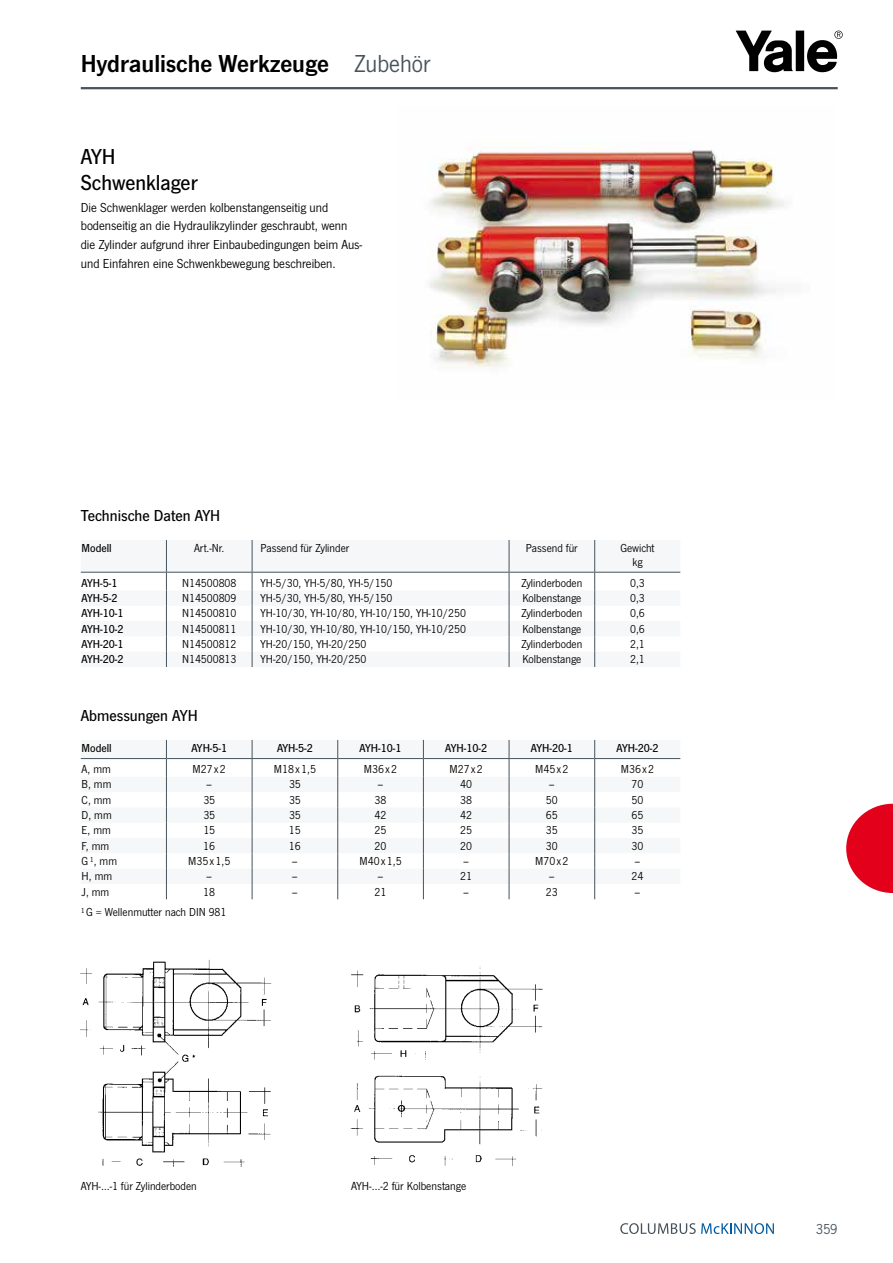
<style>
.page{position:relative;width:893px;height:1263px;background:#fff}
.page>*{position:absolute;margin:0;border:0;box-sizing:border-box;transform-origin:0 0}
.t1{font:25.5px "News Got Dem";color:#000}
.t2{font:500 22.5px/26.1px "News Got";color:#000}
.t3{font:500 16.5px "News Got";color:#000}
.t4{font:15px "News Got";color:#46535b}
.t5{font:13.5px/18.6px "News Got";color:#000}
.t6{font:12.15px "News Got";color:#000}
.t7{font:12px/13.5px "News Got";color:#000;text-align:center}
.t8{font:500 12px "News Got";color:#000}
.s1{font-family:"News Got";color:#46535b}
</style>
<div class="page">
<img style="left:429px;top:149px;width:356px;height:218px">
<svg style="left:736px;top:31px;width:107px;height:41px"></svg>
<hr style="left:81px;top:87px;width:757px;height:2px;background:#46535b">
<svg style="left:620px;top:1223px;width:154px;height:11px"></svg>
<svg style="left:81px;top:540px;width:599px;height:127px"></svg>
<svg style="left:81px;top:740px;width:599px;height:159px"></svg>
<img style="left:80px;top:959px;width:192px;height:208px">
<img style="left:350px;top:966px;width:193px;height:200px">
<svg style="left:846px;top:804px;width:47px;height:89px"></svg>
<h1 class="t1" style="left:81px;top:49px;width:351px">Hydraulische Werkzeuge <span class="s1">Zubehör</span></h1>
<h2 class="t2" style="left:81px;top:144px;width:118px">AYH<br>Schwenklager</h2>
<p class="t5" style="left:81px;top:198px;width:283px">Die Schwenklager werden kolbenstangenseitig und bodenseitig an die Hydraulikzylinder geschraubt, wenn die Zylinder aufgrund ihrer Einbaubedingungen beim Aus&shy;und Einfahren eine Schwenkbewegung beschreiben.</p>
<h3 class="t3" style="left:81px;top:507px;width:141px">Technische Daten AYH</h3>
<p class="t8" style="left:82px;top:542px;width:32px">Modell</p>
<p class="t7" style="left:194px;top:542px;width:32px">Art.-Nr.</p>
<p class="t7" style="left:261px;top:542px;width:90px">Passend für Zylinder</p>
<p class="t7" style="left:526px;top:542px;width:53px">Passend für</p>
<p class="t7" style="left:620px;top:542px;width:36px">Gewicht kg</p>
<p class="t8" style="left:82px;top:576px;width:37px">AYH-5-1</p>
<p class="t7" style="left:182px;top:576px;width:56px">N14500808</p>
<p class="t7" style="left:261px;top:576px;width:133px">YH-5/30, YH-5/80, YH-5/150</p>
<p class="t7" style="left:521px;top:576px;width:62px">Zylinderboden</p>
<p class="t7" style="left:630px;top:576px;width:16px">0,3</p>
<p class="t8" style="left:82px;top:591px;width:37px">AYH-5-2</p>
<p class="t7" style="left:182px;top:591px;width:56px">N14500809</p>
<p class="t7" style="left:261px;top:591px;width:133px">YH-5/30, YH-5/80, YH-5/150</p>
<p class="t7" style="left:522px;top:591px;width:60px">Kolbenstange</p>
<p class="t7" style="left:630px;top:591px;width:16px">0,3</p>
<p class="t8" style="left:82px;top:607px;width:43px">AYH-10-1</p>
<p class="t7" style="left:182px;top:607px;width:56px">N14500810</p>
<p class="t7" style="left:261px;top:607px;width:207px">YH-10/30, YH-10/80, YH-10/150, YH-10/250</p>
<p class="t7" style="left:521px;top:607px;width:62px">Zylinderboden</p>
<p class="t7" style="left:630px;top:607px;width:16px">0,6</p>
<p class="t8" style="left:82px;top:622px;width:43px">AYH-10-2</p>
<p class="t7" style="left:182px;top:622px;width:56px">N14500811</p>
<p class="t7" style="left:261px;top:622px;width:207px">YH-10/30, YH-10/80, YH-10/150, YH-10/250</p>
<p class="t7" style="left:522px;top:622px;width:60px">Kolbenstange</p>
<p class="t7" style="left:630px;top:622px;width:16px">0,6</p>
<p class="t8" style="left:82px;top:637px;width:43px">AYH-20-1</p>
<p class="t7" style="left:182px;top:637px;width:56px">N14500812</p>
<p class="t7" style="left:261px;top:637px;width:107px">YH-20/150, YH-20/250</p>
<p class="t7" style="left:521px;top:637px;width:62px">Zylinderboden</p>
<p class="t7" style="left:630px;top:637px;width:16px">2,1</p>
<p class="t8" style="left:82px;top:653px;width:43px">AYH-20-2</p>
<p class="t7" style="left:182px;top:653px;width:56px">N14500813</p>
<p class="t7" style="left:261px;top:653px;width:107px">YH-20/150, YH-20/250</p>
<p class="t7" style="left:522px;top:653px;width:60px">Kolbenstange</p>
<p class="t7" style="left:630px;top:653px;width:16px">2,1</p>
<h3 class="t3" style="left:81px;top:706px;width:118px">Abmessungen AYH</h3>
<p class="t8" style="left:82px;top:741px;width:32px">Modell</p>
<p class="t8" style="left:191px;top:741px;width:37px">AYH-5-1</p>
<p class="t8" style="left:277px;top:741px;width:37px">AYH-5-2</p>
<p class="t8" style="left:360px;top:741px;width:43px">AYH-10-1</p>
<p class="t8" style="left:445px;top:741px;width:43px">AYH-10-2</p>
<p class="t8" style="left:531px;top:741px;width:43px">AYH-20-1</p>
<p class="t8" style="left:617px;top:741px;width:43px">AYH-20-2</p>
<p class="t7" style="left:82px;top:763px;width:31px">A, mm</p>
<p class="t7" style="left:193px;top:763px;width:35px">M27x2</p>
<p class="t7" style="left:274px;top:763px;width:44px">M18 x 1,5</p>
<p class="t7" style="left:364px;top:763px;width:35px">M36x2</p>
<p class="t7" style="left:450px;top:763px;width:35px">M27x2</p>
<p class="t7" style="left:535px;top:763px;width:35px">M45x2</p>
<p class="t7" style="left:621px;top:763px;width:35px">M36x2</p>
<p class="t7" style="left:82px;top:778px;width:31px">B, mm</p>
<p class="t7" style="left:206px;top:778px;width:7px">–</p>
<p class="t7" style="left:289px;top:778px;width:13px">35</p>
<p class="t7" style="left:378px;top:778px;width:7px">–</p>
<p class="t7" style="left:460px;top:778px;width:13px">40</p>
<p class="t7" style="left:549px;top:778px;width:7px">–</p>
<p class="t7" style="left:632px;top:778px;width:13px">70</p>
<p class="t7" style="left:82px;top:793px;width:31px">C, mm</p>
<p class="t7" style="left:203px;top:793px;width:13px">35</p>
<p class="t7" style="left:289px;top:793px;width:13px">35</p>
<p class="t7" style="left:375px;top:793px;width:13px">38</p>
<p class="t7" style="left:460px;top:793px;width:13px">38</p>
<p class="t7" style="left:546px;top:793px;width:13px">50</p>
<p class="t7" style="left:632px;top:793px;width:13px">50</p>
<p class="t7" style="left:82px;top:808px;width:32px">D, mm</p>
<p class="t7" style="left:203px;top:808px;width:13px">35</p>
<p class="t7" style="left:289px;top:808px;width:13px">35</p>
<p class="t7" style="left:375px;top:808px;width:13px">42</p>
<p class="t7" style="left:460px;top:808px;width:13px">42</p>
<p class="t7" style="left:546px;top:808px;width:13px">65</p>
<p class="t7" style="left:632px;top:808px;width:13px">65</p>
<p class="t7" style="left:82px;top:824px;width:31px">E, mm</p>
<p class="t7" style="left:203px;top:824px;width:13px">15</p>
<p class="t7" style="left:289px;top:824px;width:13px">15</p>
<p class="t7" style="left:375px;top:824px;width:13px">25</p>
<p class="t7" style="left:460px;top:824px;width:13px">25</p>
<p class="t7" style="left:546px;top:824px;width:13px">35</p>
<p class="t7" style="left:632px;top:824px;width:13px">35</p>
<p class="t7" style="left:82px;top:839px;width:29px">F, mm</p>
<p class="t7" style="left:203px;top:839px;width:13px">16</p>
<p class="t7" style="left:289px;top:839px;width:13px">16</p>
<p class="t7" style="left:375px;top:839px;width:13px">20</p>
<p class="t7" style="left:460px;top:839px;width:13px">20</p>
<p class="t7" style="left:546px;top:839px;width:13px">30</p>
<p class="t7" style="left:632px;top:839px;width:13px">30</p>
<p class="t7" style="left:82px;top:854px;width:37px">G¹, mm</p>
<p class="t7" style="left:188px;top:854px;width:44px">M35 x 1,5</p>
<p class="t7" style="left:292px;top:854px;width:7px">–</p>
<p class="t7" style="left:359px;top:854px;width:44px">M40 x 1,5</p>
<p class="t7" style="left:463px;top:854px;width:7px">–</p>
<p class="t7" style="left:535px;top:854px;width:35px">M70x2</p>
<p class="t7" style="left:634px;top:854px;width:7px">–</p>
<p class="t7" style="left:82px;top:870px;width:32px">H, mm</p>
<p class="t7" style="left:206px;top:870px;width:7px">–</p>
<p class="t7" style="left:292px;top:870px;width:7px">–</p>
<p class="t7" style="left:378px;top:870px;width:7px">–</p>
<p class="t7" style="left:460px;top:870px;width:13px">21</p>
<p class="t7" style="left:549px;top:870px;width:7px">–</p>
<p class="t7" style="left:632px;top:870px;width:13px">24</p>
<p class="t7" style="left:82px;top:885px;width:29px">J, mm</p>
<p class="t7" style="left:203px;top:885px;width:13px">18</p>
<p class="t7" style="left:292px;top:885px;width:7px">–</p>
<p class="t7" style="left:375px;top:885px;width:13px">21</p>
<p class="t7" style="left:463px;top:885px;width:7px">–</p>
<p class="t7" style="left:546px;top:885px;width:13px">23</p>
<p class="t7" style="left:635px;top:885px;width:7px">–</p>
<p class="t7" style="left:81px;top:905px;width:147px">¹G = Wellenmutter nach DIN 981</p>
<p class="t7" style="left:81px;top:1180px;width:118px">AYH-…-1 für Zylinderboden</p>
<p class="t6" style="left:351px;top:1179px;width:117px">AYH-…-2 für Kolbenstange</p>
<p class="t4" style="left:816px;top:1221px;width:23px">359</p>
</div>
